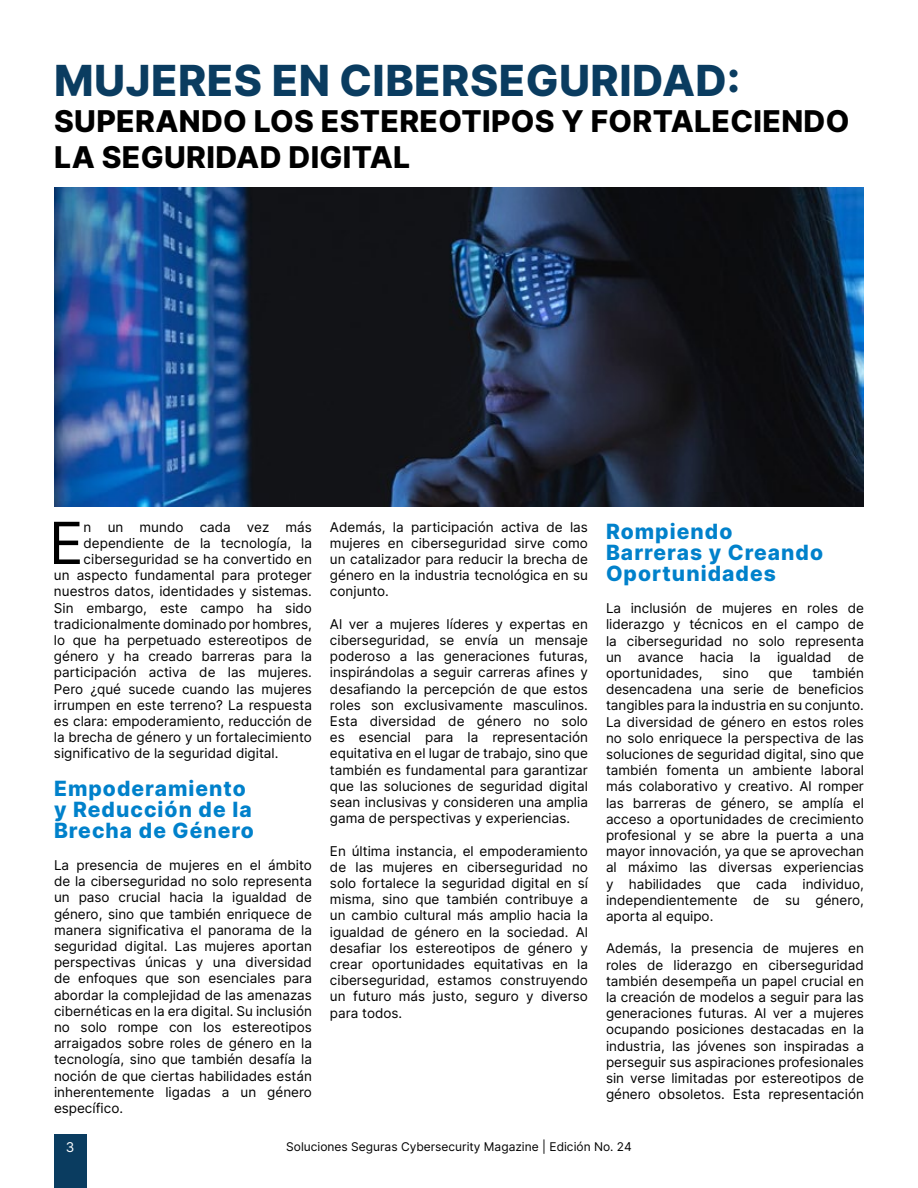
<style>
.page{position:relative;width:918px;height:1188px;background:#fff}
.page>*{position:absolute;margin:0;border:0;box-sizing:border-box;transform-origin:0 0}
.t1{font:58.05px "Inter";color:#000}
.t2{font:800 42.9px "Inter";letter-spacing:.01em;color:#0a3c60}
.t3{font:800 30px/36px "Inter";letter-spacing:.01em;color:#000}
.t4{font:800 21px/21px "Inter";letter-spacing:.05em;color:#0081cb}
.t5{font:13.5px/16.2px "Inter";color:#000;text-align:justify}
.t6{font:13.5px "Inter";color:#fff}
.t7{font:12px "Inter";color:#000}
</style>
<div class="page">
<div style="left:54px;top:1134px;width:32px;height:54px;background:#0a3c60"></div>
<img style="left:54px;top:188px;width:810px;height:319px">
<h2 class="t2" style="left:54px;top:47px;width:688px">MUJERES EN CIBERSEGURIDAD:</h2>
<h3 class="t3" style="left:54px;top:102px;width:797px">SUPERANDO LOS ESTEREOTIPOS Y FORTALECIENDO<br>LA SEGURIDAD DIGITAL</h3>
<h1 class="t1" style="left:49px;top:501px;width:36px">E</h1>
<p class="t5" style="left:84px;top:518px;width:230px">n un mundo cada vez más</p>
<p class="t5" style="left:84px;top:535px;width:230px">dependiente de la tecnología, la</p>
<p class="t5" style="left:84px;top:551px;width:230px">ciberseguridad se ha convertido en</p>
<p class="t5" style="left:54px;top:567px;width:259px">un aspecto fundamental para proteger</p>
<p class="t5" style="left:54px;top:583px;width:260px">nuestros datos, identidades y sistemas.</p>
<p class="t5" style="left:54px;top:599px;width:260px">Sin embargo, este campo ha sido</p>
<p class="t5" style="left:54px;top:616px;width:260px">tradicionalmente dominado por hombres,</p>
<p class="t5" style="left:54px;top:632px;width:259px">lo que ha perpetuado estereotipos de</p>
<p class="t5" style="left:54px;top:648px;width:260px">género y ha creado barreras para la</p>
<p class="t5" style="left:54px;top:664px;width:259px">participación activa de las mujeres.</p>
<p class="t5" style="left:54px;top:680px;width:259px">Pero ¿qué sucede cuando las mujeres</p>
<p class="t5" style="left:54px;top:697px;width:259px">irrumpen en este terreno? La respuesta</p>
<p class="t5" style="left:54px;top:713px;width:259px">es clara: empoderamiento, reducción de</p>
<p class="t5" style="left:54px;top:729px;width:259px">la brecha de género y un fortalecimiento</p>
<p class="t5" style="left:54px;top:745px;width:226px">significativo de la seguridad digital.</p>
<h3 class="t4" style="left:54px;top:777px;width:201px">Empoderamiento y Reducción de la<br>Brecha de Género</h3>
<p class="t5" style="left:54px;top:857px;width:260px">La presencia de mujeres en el ámbito de la ciberseguridad no solo representa un paso crucial hacia la igualdad de género, sino que también enriquece de manera significativa el panorama de la seguridad digital. Las mujeres aportan perspectivas únicas y una diversidad de enfoques que son esenciales para abordar la complejidad de las amenazas cibernéticas en la era digital. Su inclusión no solo rompe con los estereotipos arraigados sobre roles de género en la tecnología, sino que también desafía la noción de que ciertas habilidades están inherentemente ligadas a un género específico.</p>
<p class="t5" style="left:330px;top:518px;width:260px">Además, la participación activa de las mujeres en ciberseguridad sirve como un catalizador para reducir la brecha de género en la industria tecnológica en su conjunto.</p>
<p class="t5" style="left:330px;top:615px;width:260px">Al ver a mujeres líderes y expertas en ciberseguridad, se envía un mensaje poderoso a las generaciones futuras, inspirándolas a seguir carreras afines y desafiando la percepción de que estos roles son exclusivamente masculinos.<br>Esta diversidad de género no solo es esencial para la representación equitativa en el lugar de trabajo, sino que también es fundamental para garantizar que las soluciones de seguridad digital sean inclusivas y consideren una amplia gama de perspectivas y experiencias.</p>
<p class="t5" style="left:330px;top:842px;width:260px">En última instancia, el empoderamiento de las mujeres en ciberseguridad no solo fortalece la seguridad digital en sí misma, sino que también contribuye a un cambio cultural más amplio hacia la igualdad de género en la sociedad. Al desafiar los estereotipos de género y crear oportunidades equitativas en la ciberseguridad, estamos construyendo un futuro más justo, seguro y diverso para todos.</p>
<h3 class="t4" style="left:606px;top:520px;width:219px">Rompiendo<br>Barreras y Creando<br>Oportunidades</h3>
<p class="t5" style="left:606px;top:600px;width:260px">La inclusión de mujeres en roles de liderazgo y técnicos en el campo de la ciberseguridad no solo representa un avance hacia la igualdad de oportunidades,</p>
<p class="t5" style="left:606px;top:665px;width:260px;text-indent:206px">también desencadena una serie de beneficios tangibles para la industria en su conjunto.<br>La diversidad de género en estos roles no solo enriquece la perspectiva de las soluciones de seguridad digital, sino que también fomenta un ambiente laboral más colaborativo y creativo. Al romper las barreras de género, se amplía el acceso a oportunidades de crecimiento profesional y se abre la puerta a una mayor innovación, ya que se aprovechan al máximo las diversas experiencias y habilidades que cada individuo, independientemente de su género, aporta al equipo.</p>
<p class="t5" style="left:606px;top:940px;width:259px">Además, la presencia de mujeres en roles de liderazgo en ciberseguridad también desempeña un papel crucial en la creación de modelos a seguir para las generaciones futuras. Al ver a mujeres ocupando posiciones destacadas en la industria, las jóvenes son inspiradas a perseguir sus aspiraciones profesionales sin verse limitadas por estereotipos de género obsoletos. Esta representación</p>
<p class="t5" style="left:723px;top:665px;width:28px">sino</p>
<p class="t5" style="left:769px;top:665px;width:25px">que</p>
<p class="t6" style="left:66px;top:1137px;width:10px">3</p>
<p class="t7" style="left:286px;top:1138px;width:347px">Soluciones Seguras Cybersecurity Magazine | Edición No. 24</p>
</div>
